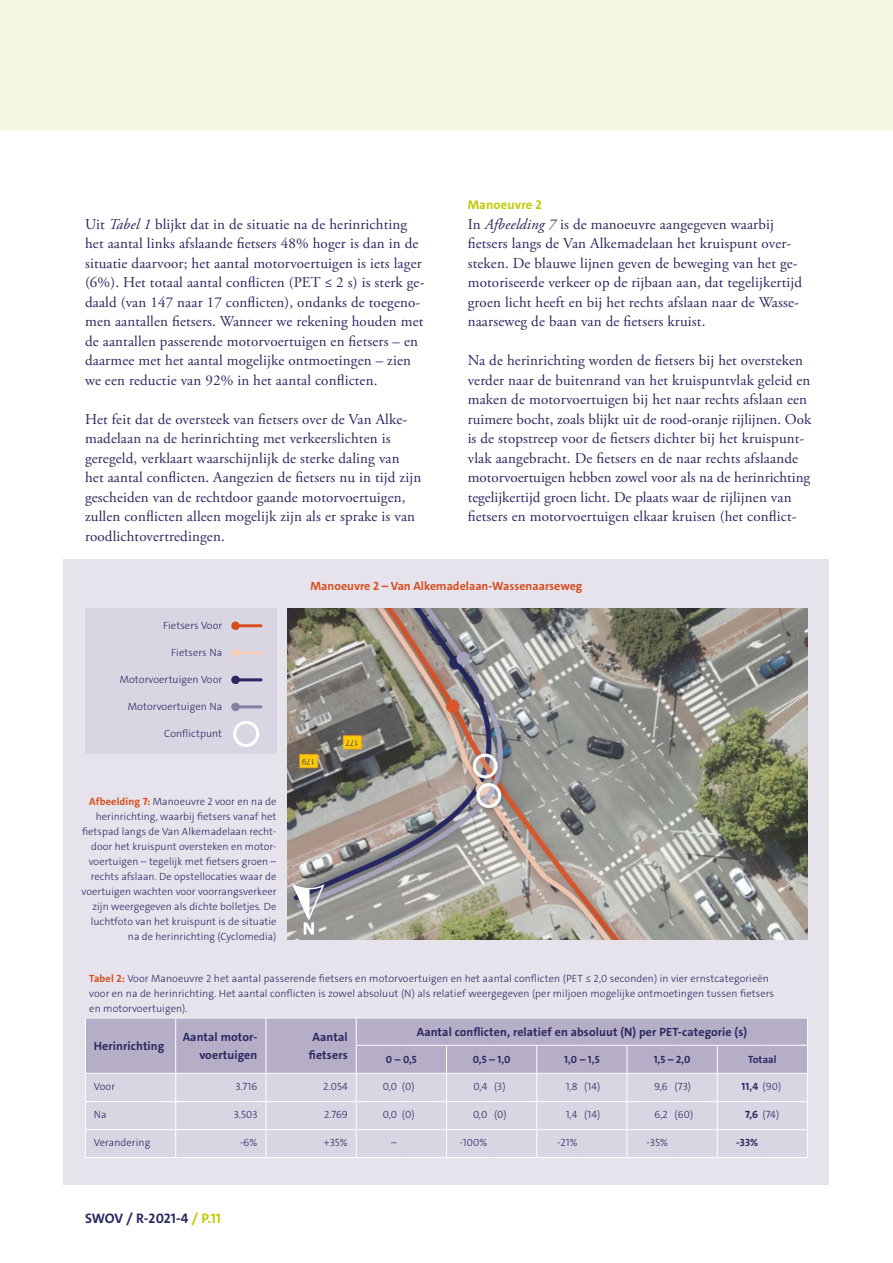
<style>
.page{position:relative;width:893px;height:1263px;background:#fff}
.page>*{position:absolute;margin:0;border:0;box-sizing:border-box;transform-origin:0 0}
.t1{font:15px/19.5px "Adobe Garamond Pro";letter-spacing:.01em;color:#292860}
.t2{font:700 13.8px "The Sans C4 s";letter-spacing:-.01em;color:#292860}
.t3{font:700 12.75px "The Sans C4 s";letter-spacing:.01em;color:#c0ca00}
.t4{font:700 12px/18px "The Sans C4 s";letter-spacing:.01em;color:#292860;text-align:right}
.t5{font:700 12px "The Sans C4 s";color:#d74d1f}
.t6{font:300 10.5px/15px "The Sans C4 s";letter-spacing:.005em;color:#292860}
.t7{font:700 10.5px "The Sans C4 s";letter-spacing:.01em;color:#292860}
.s1{font-style:italic}
.s2{font-weight:700;color:#d74d1f}
.s3{font-weight:300}
.s4{font-weight:700}
.s5{color:#c0ca00}
</style>
<div class="page">
<div style="left:0;top:0;width:893px;height:131px;background:#f6f7e3"></div>
<div style="left:64px;top:560px;width:765px;height:625px;background:#e6e3ed"></div>
<hr style="left:85px;top:1157px;width:91px;height:1px;background:#fff">
<hr style="left:176px;top:1157px;width:90px;height:1px;background:#fff">
<hr style="left:266px;top:1157px;width:90px;height:1px;background:#fff">
<hr style="left:446px;top:1157px;width:46px;height:1px;background:#fff">
<hr style="left:492px;top:1157px;width:45px;height:1px;background:#fff">
<hr style="left:537px;top:1157px;width:45px;height:1px;background:#fff">
<hr style="left:582px;top:1157px;width:45px;height:1px;background:#fff">
<hr style="left:627px;top:1157px;width:45px;height:1px;background:#fff">
<hr style="left:672px;top:1157px;width:45px;height:1px;background:#fff">
<hr style="left:717px;top:1157px;width:45px;height:1px;background:#fff">
<hr style="left:762px;top:1157px;width:46px;height:1px;background:#fff">
<hr style="left:85px;top:1017px;width:91px;height:1px;background:#fff">
<hr style="left:176px;top:1017px;width:90px;height:1px;background:#fff">
<hr style="left:266px;top:1017px;width:90px;height:1px;background:#fff">
<hr style="left:356px;top:1017px;width:45px;height:1px;background:#fff">
<hr style="left:401px;top:1017px;width:45px;height:1px;background:#fff">
<hr style="left:446px;top:1017px;width:46px;height:1px;background:#fff">
<hr style="left:492px;top:1017px;width:45px;height:1px;background:#fff">
<hr style="left:537px;top:1017px;width:45px;height:1px;background:#fff">
<hr style="left:582px;top:1017px;width:45px;height:1px;background:#fff">
<hr style="left:627px;top:1017px;width:45px;height:1px;background:#fff">
<hr style="left:672px;top:1017px;width:45px;height:1px;background:#fff">
<hr style="left:717px;top:1017px;width:45px;height:1px;background:#fff">
<hr style="left:762px;top:1017px;width:46px;height:1px;background:#fff">
<svg style="left:85px;top:1018px;width:723px;height:139px"></svg>
<hr style="left:356px;top:1157px;width:45px;height:1px;background:#fff">
<hr style="left:401px;top:1157px;width:45px;height:1px;background:#fff">
<img style="left:287px;top:609px;width:521px;height:331px">
<svg style="left:291px;top:883px;width:34px;height:51px;background:#afaeaf"></svg>
<div style="left:85px;top:608px;width:191px;height:145px;background:#d9d5e3"></div>
<svg style="left:231px;top:621px;width:9px;height:9px"></svg>
<hr style="left:236px;top:624px;width:25px;height:3px;background:#d74d1f">
<div style="left:231px;top:648px;width:9px;height:9px;background:#f5ceb7;border-radius:50%"></div>
<hr style="left:236px;top:651px;width:25px;height:3px;background:#f5ceb7">
<div style="left:231px;top:676px;width:9px;height:8px;background:#292860;border-radius:50%"></div>
<hr style="left:236px;top:678px;width:25px;height:3px;background:#292860">
<div style="left:231px;top:703px;width:9px;height:8px;background:#887ea3;border-radius:50%"></div>
<hr style="left:236px;top:705px;width:25px;height:3px;background:#887ea3">
<div style="left:233px;top:721px;width:26px;height:26px;border:3px solid #fff;border-radius:50%"></div>
<p class="t1" style="left:85px;top:215px;width:341px">Uit <span class="s1">Tabel 1</span> blijkt dat in de situatie na de herinrichting het aantal links afslaande fietsers 48% hoger is dan in de situatie daarvoor; het aantal motorvoertuigen is iets lager (6%). Het totaal aantal conflicten (PET ≤ 2 s) is sterk ge&shy;daald (van 147 naar 17 conflicten), ondanks de toegeno&shy;men aantallen fietsers. Wanneer we rekening houden met de aantallen passerende motorvoertuigen en fietsers – en daarmee met het aantal mogelijke ontmoetingen – zien we een reductie van 92% in het aantal conflicten.</p>
<p class="t1" style="left:85px;top:410px;width:338px">Het feit dat de oversteek van fietsers over de Van Alke&shy;madelaan na de herinrichting met verkeerslichten is geregeld, verklaart waarschijnlijk de sterke daling van het aantal conflicten. Aangezien de fietsers nu in tijd zijn gescheiden van de rechtdoor gaande motorvoertuigen, zullen conflicten alleen mogelijk zijn als er sprake is van roodlichtovertredingen.</p>
<p class="t3" style="left:468px;top:197px;width:76px">Manoeuvre 2</p>
<p class="t1" style="left:468px;top:215px;width:336px">In <span class="s1">Afbeelding 7</span> is de manoeuvre aangegeven waarbij fietsers langs de Van Alkemadelaan het kruispunt over&shy;steken. De blauwe lijnen geven de beweging van het ge&shy;motoriseerde verkeer op de rijbaan aan, dat tegelijkertijd groen licht heeft en bij het rechts afslaan naar de Wasse&shy;naarseweg de baan van de fietsers kruist.</p>
<p class="t1" style="left:468px;top:351px;width:345px">Na de herinrichting worden de fietsers bij het oversteken verder naar de buitenrand van het kruispuntvlak geleid en maken de motorvoertuigen bij het naar rechts afslaan een ruimere bocht, zoals blijkt uit de rood-oranje rijlijnen. Ook is de stopstreep voor de fietsers dichter bij het kruispunt&shy;vlak aangebracht. De fietsers en de naar rechts afslaande motorvoertuigen hebben zowel voor als na de herinrichting tegelijkertijd groen licht. De plaats waar de rijlijnen van fietsers en motorvoertuigen elkaar kruisen (het conflict-</p>
<p class="t6" style="left:163px;top:618px;width:61px">Fietsers Voor</p>
<p class="t6" style="left:171px;top:645px;width:52px">Fietsers Na</p>
<p class="t6" style="left:120px;top:672px;width:104px">Motorvoertuigen Voor</p>
<p class="t6" style="left:128px;top:699px;width:96px">Motorvoertuigen Na</p>
<p class="t6" style="left:164px;top:726px;width:59px">Conflictpunt</p>
<p class="t6" style="left:82px;top:794px;width:196px;text-align:right"><span class="s2">Afbeelding 7:</span> Manoeuvre 2 voor en na de herinrichting, waarbij fietsers vanaf het fietspad langs de Van Alkemadelaan recht&shy;door het kruispunt oversteken en motor&shy;voertuigen – tegelijk met fietsers groen – rechts afslaan. De opstellocaties waar de voertuigen wachten voor voorrangsverkeer zijn weergegeven als dichte bolletjes. De luchtfoto van het kruispunt is de situatie na de herinrichting (Cyclomedia)</p>
<p class="t5" style="left:311px;top:578px;width:273px">Manoeuvre 2 – Van Alkemadelaan-Wassenaarseweg</p>
<p class="t6" style="left:89px;top:970px;width:686px"><span class="s2">Tabel 2:</span> Voor Manoeuvre 2 het aantal passerende fietsers en motorvoertuigen en het aantal conflicten (PET ≤ 2,0 seconden) in vier ernstcategorieën voor en na de herinrichting. Het aantal conflicten is zowel absoluut (N) als relatief weergegeven (per miljoen mogelijke ontmoetingen tussen fietsers en motorvoertuigen).</p>
<p class="t4" style="left:94px;top:1037px;width:72px">Herinrichting</p>
<p class="t4" style="left:183px;top:1028px;width:76px">Aantal motor&shy;voertuigen</p>
<p class="t4" style="left:309px;top:1028px;width:40px;text-align:center">Aantal fietsers</p>
<p class="t4" style="left:417px;top:1023px;width:332px">Aantal conflicten, relatief en absoluut (N) per PET-categorie (s)</p>
<p class="t7" style="left:386px;top:1053px;width:32px">0 – 0,5</p>
<p class="t7" style="left:473px;top:1053px;width:39px">0,5 – 1,0</p>
<p class="t7" style="left:564px;top:1053px;width:37px">1,0 – 1,5</p>
<p class="t7" style="left:654px;top:1053px;width:38px">1,5 – 2,0</p>
<p class="t7" style="left:748px;top:1053px;width:30px">Totaal</p>
<p class="t6" style="left:94px;top:1078px;width:23px">Voor</p>
<p class="t6" style="left:236px;top:1078px;width:23px">3.716</p>
<p class="t6" style="left:323px;top:1078px;width:26px">2.054</p>
<p class="t6" style="left:383px;top:1078px;width:33px">0,0 (0)</p>
<p class="t6" style="left:473px;top:1078px;width:34px">0,4 (3)</p>
<p class="t6" style="left:566px;top:1078px;width:36px">1,8 (14)</p>
<p class="t6" style="left:654px;top:1078px;width:38px">9,6 (73)</p>
<p class="t7" style="left:742px;top:1079px;width:41px">11,4 <span class="s3">(90)</span></p>
<p class="t6" style="left:94px;top:1107px;width:14px">Na</p>
<p class="t6" style="left:234px;top:1107px;width:25px">3.503</p>
<p class="t6" style="left:324px;top:1107px;width:25px">2.769</p>
<p class="t6" style="left:383px;top:1107px;width:33px">0,0 (0)</p>
<p class="t6" style="left:473px;top:1107px;width:35px">0,0 (0)</p>
<p class="t6" style="left:566px;top:1107px;width:36px">1,4 (14)</p>
<p class="t6" style="left:654px;top:1107px;width:40px">6,2 (60)</p>
<p class="t6" style="left:745px;top:1107px;width:35px"><span class="s4">7,6</span> (74)</p>
<p class="t6" style="left:94px;top:1135px;width:58px">Verandering</p>
<p class="t6" style="left:240px;top:1135px;width:19px">-6%</p>
<p class="t6" style="left:324px;top:1135px;width:25px">+35%</p>
<p class="t6" style="left:391px;top:1135px;width:7px">–</p>
<p class="t6" style="left:459px;top:1135px;width:29px">-100%</p>
<p class="t6" style="left:557px;top:1135px;width:22px">-21%</p>
<p class="t6" style="left:646px;top:1135px;width:23px">-35%</p>
<p class="t7" style="left:736px;top:1135px;width:23px">-33%</p>
<p class="t2" style="left:85px;top:1210px;width:138px">SWOV / R-2021-4 <span class="s5">/ P.11</span></p>
</div>
